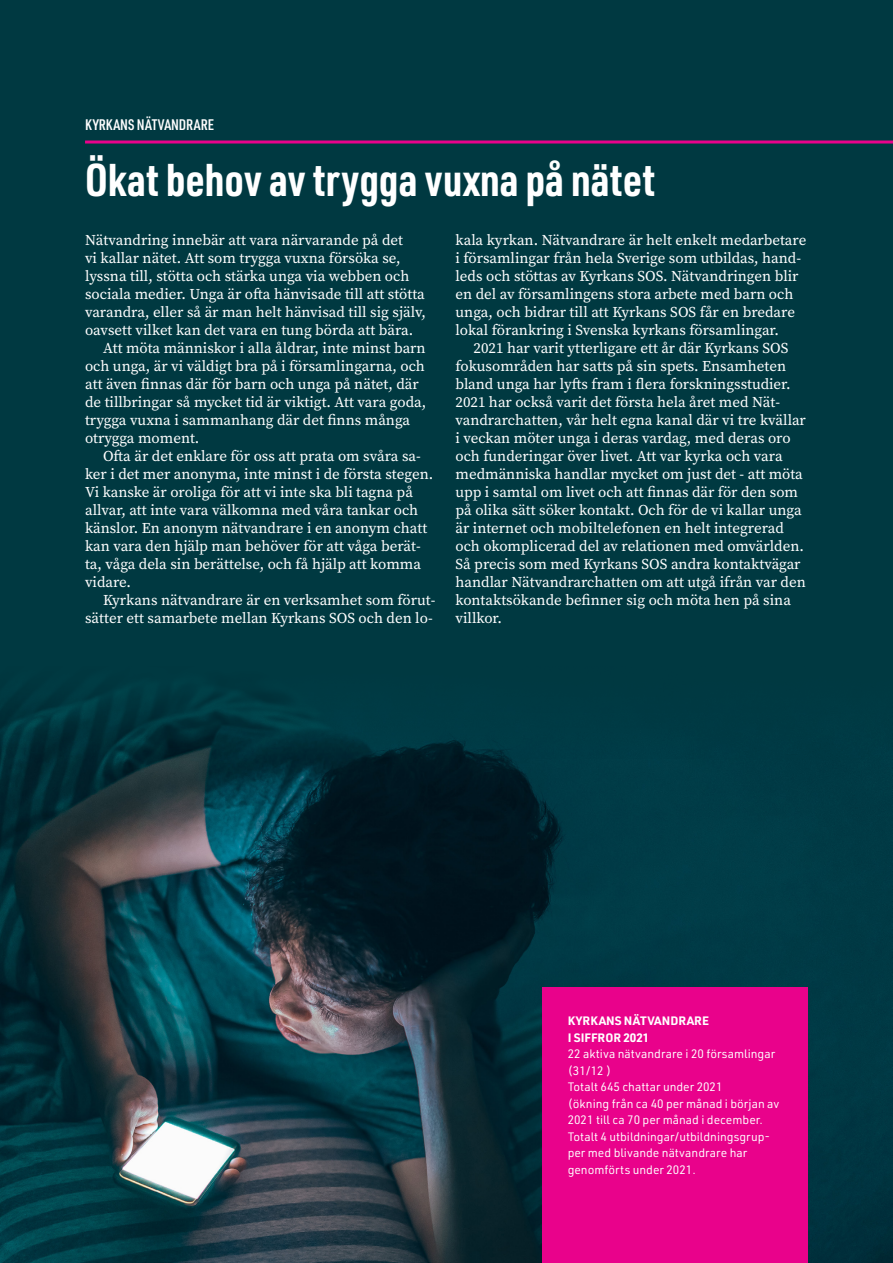
<style>
.page{position:relative;width:893px;height:1263px;background:#003941}
.page>*{position:absolute;margin:0;border:0;box-sizing:border-box;transform-origin:0 0}
.Rubrik_2{font:700 45px "URWDIN Cond";color:#fff}
.bröd_indrag{font:15px/18px "Source Serif Pro";color:#fff}
.bröd1{font:15px/18px "Source Serif Pro";color:#fff}
.mellanrub_1{font:600 15px "URWDIN Cond";color:#fff}
.faktatext{font:12px/16.5px "URWDIN";color:#fff}
.faktarubrik{font:700 12px/16.5px "URWDIN";color:#fff}
</style>
<div class="page">
<hr style="left:85px;top:141px;width:808px;height:3px;background:#e9028b">
<img style="left:0;top:692px;width:893px;height:571px">
<div style="left:542px;top:988px;width:266px;height:275px;background:#e9028b"></div>
<p class="mellanrub_1" style="left:85px;top:114px;width:131px">KYRKANS NÄTVANDRARE</p>
<p class="Rubrik_2" style="left:85px;top:149px;width:572px">Ökat behov av trygga vuxna på nätet</p>
<p class="bröd1" style="left:85px;top:231px;width:342px">Nätvandring innebär att vara närvarande på det<br>vi kallar nätet. Att som trygga vuxna försöka se, lyssna till, stötta och stärka unga via webben och sociala medier. Unga är ofta hänvisade till att stötta varandra, eller så är man helt hänvisad till sig själv, oavsett vilket kan det vara en tung börda att bära.</p>
<p class="bröd_indrag" style="left:85px;top:339px;width:343px;text-indent:18px">Att möta människor i alla åldrar, inte minst barn och unga, är vi väldigt bra på i församlingarna, och att även finnas där för barn och unga på nätet, där de tillbringar så mycket tid är viktigt. Att vara goda, trygga vuxna i sammanhang där det finns många otrygga moment.</p>
<p class="bröd_indrag" style="left:85px;top:447px;width:350px;text-indent:18px">Ofta är det enklare för oss att prata om svåra sa&shy;ker i det mer anonyma, inte minst i de första stegen.<br>Vi kanske är oroliga för att vi inte ska bli tagna på allvar, att inte vara välkomna med våra tankar och känslor. En anonym nätvandrare i en anonym chatt kan vara den hjälp man behöver för att våga berät&shy;ta, våga dela sin berättelse, och få hjälp att komma vidare.</p>
<p class="bröd_indrag" style="left:85px;top:591px;width:352px;text-align:right">Kyrkans nätvandrare är en verksamhet som förut&shy;sätter ett samarbete mellan Kyrkans SOS och den lo-</p>
<p class="bröd_indrag" style="left:455px;top:231px;width:352px">kala kyrkan. Nätvandrare är helt enkelt medarbetare i församlingar från hela Sverige som utbildas, hand&shy;leds och stöttas av Kyrkans SOS. Nätvandringen blir en del av församlingens stora arbete med barn och unga, och bidrar till att Kyrkans SOS får en bredare lokal förankring i Svenska kyrkans församlingar.</p>
<p class="bröd_indrag" style="left:455px;top:339px;width:352px;text-indent:18px">2021 har varit ytterligare ett år där Kyrkans SOS fokusområden har satts på sin spets. Ensamheten bland unga har lyfts fram i flera forskningsstudier.<br>2021 har också varit det första hela året med Nät&shy;vandrarchatten, vår helt egna kanal där vi tre kvällar i veckan möter unga i deras vardag, med deras oro och funderingar över livet. Att var kyrka och vara medmänniska handlar mycket om just det - att möta upp i samtal om livet och att finnas där för den som på olika sätt söker kontakt. Och för de vi kallar unga är internet och mobiltelefonen en helt integrerad och okomplicerad del av relationen med omvärlden.<br>Så precis som med Kyrkans SOS andra kontaktvägar handlar Nätvandrarchatten om att utgå ifrån var den kontaktsökande befinner sig och möta hen på sina villkor.</p>
<p class="faktarubrik" style="left:568px;top:1012px;width:143px">KYRKANS NÄTVANDRARE<br>I SIFFROR 2021</p>
<p class="faktatext" style="left:568px;top:1045px;width:209px">22 aktiva nätvandrare i 20 församlingar (31/12 )</p>
<p class="faktatext" style="left:568px;top:1078px;width:213px">Totalt 645 chattar under 2021<br>(ökning från ca 40 per månad i början av<br>2021 till ca 70 per månad i december.</p>
<p class="faktatext" style="left:568px;top:1128px;width:204px">Totalt 4 utbildningar/utbildningsgrup&shy;per med blivande nätvandrare har genomförts under 2021.</p>
</div>
